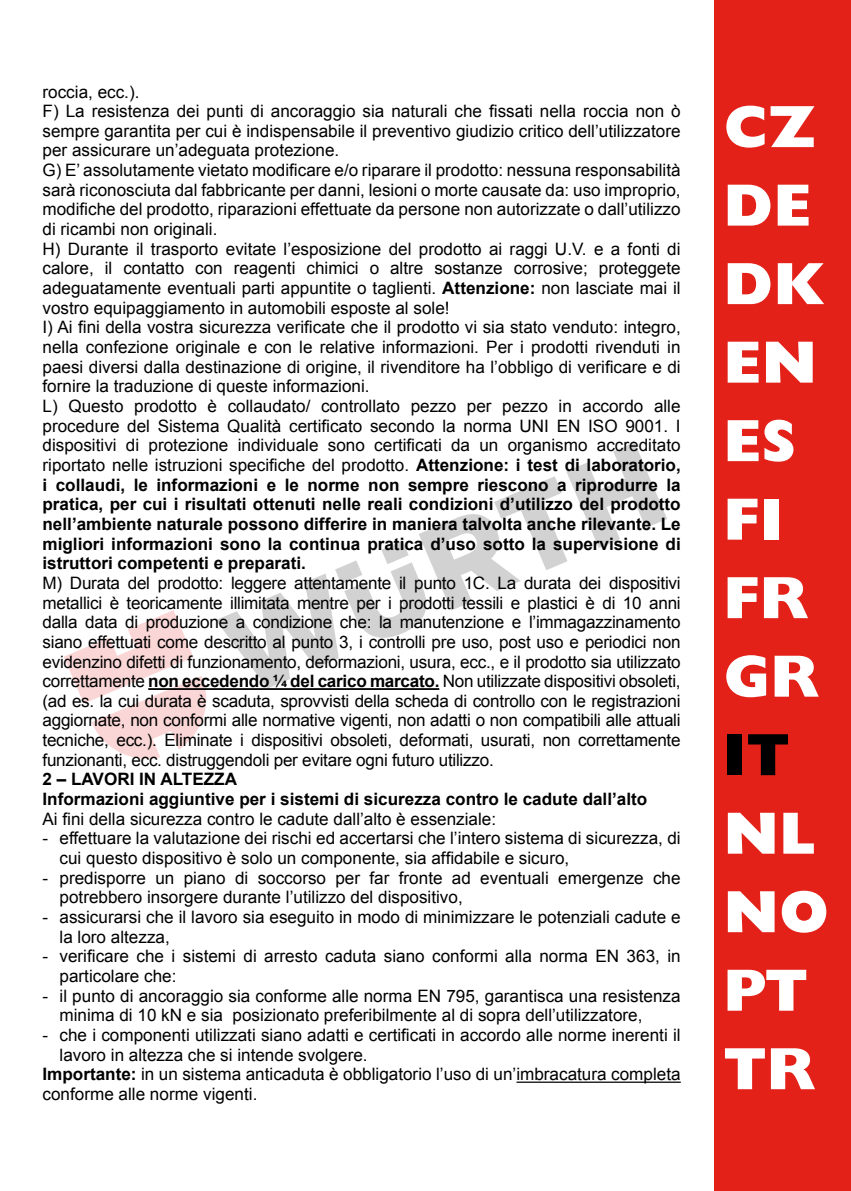
<style>
.page{position:relative;width:851px;height:1191px;background:#fff}
.page>*{position:absolute;margin:0;border:0;box-sizing:border-box;transform-origin:0 0}
.t1{font:800 60px/78.6px "Gill Sans";color:#fff}
.t2{font:800 60px "Gill Sans";color:#000}
.t3{font:17.1px/19.5px "Arial";color:#000}
.t4{font:700 17.1px/19.5px "Arial";color:#000}
.s1{font-weight:700}
</style>
<div class="page">
<svg style="left:216px;top:442px;width:451px;height:246px"></svg>
<svg style="left:64px;top:610px;width:142px;height:149px"></svg>
<hr style="left:148px;top:688px;width:291px;height:2px;background:#000">
<hr style="left:516px;top:1081px;width:164px;height:1px;background:#000">
<div style="left:714px;top:0;width:136px;height:1191px;background:#e32119"></div>
<p class="t3" style="left:43px;top:82px;width:639px">roccia, ecc.).<br>F) La resistenza dei punti di ancoraggio sia naturali che fissati nella roccia non ò sempre garantita per cui è indispensabile il preventivo giudizio critico dell’utilizzatore per assicurare un’adeguata protezione.<br>G) E’ assolutamente vietato modificare e/o riparare il prodotto: nessuna responsabilità sarà riconosciuta dal fabbricante per danni, lesioni o morte causate da: uso improprio, modifiche del prodotto, riparazioni effettuate da persone non autorizzate o dall’utilizzo di ricambi non originali.<br>H) Durante il trasporto evitate l’esposizione del prodotto ai raggi U.V. e a fonti di calore, il contatto con reagenti chimici o altre sostanze corrosive; proteggete adeguatamente eventuali parti appuntite o taglienti. <span class="s1">Attenzione:</span> non lasciate mai il vostro equipaggiamento in automobili esposte al sole!<br>I) Ai fini della vostra sicurezza verificate che il prodotto vi sia stato venduto: integro, nella confezione originale e con le relative informazioni. Per i prodotti rivenduti in paesi diversi dalla destinazione di origine, il rivenditore ha l’obbligo di verificare e di fornire la traduzione di queste informazioni.<br>L) Questo prodotto è collaudato/ controllato pezzo per pezzo in accordo alle procedure del Sistema Qualità certificato secondo la norma UNI EN ISO 9001. I dispositivi di protezione individuale sono certificati da un organismo accreditato riportato nelle istruzioni specifiche del prodotto. <span class="s1">Attenzione: i test di laboratorio, i collaudi, le informazioni e le norme non sempre riescono a riprodurre la pratica, per cui i risultati ottenuti nelle reali condizioni d’utilizzo del prodotto nell’ambiente naturale possono differire in maniera talvolta anche rilevante. Le migliori informazioni sono la continua pratica d’uso sotto la supervisione di istruttori competenti e preparati.</span></p>
<p class="t3" style="left:43px;top:573px;width:639px;text-align:justify">M) Durata del prodotto: leggere attentamente il punto 1C. La durata dei dispositivi metallici è teoricamente illimitata mentre per i prodotti tessili e plastici è di 10 anni dalla data di produzione a condizione che: la manutenzione e l’immagazzinamento siano effettuati come descritto al punto 3, i controlli pre uso, post uso e periodici non evidenzino difetti di funzionamento, deformazioni, usura, ecc., e il prodotto sia utilizzato correttamente <span class="s1">non eccedendo ¼ del carico marcato.</span> Non utilizzate dispositivi obsoleti, (ad es. la cui durata è scaduta, sprovvisti della scheda di controllo con le registrazioni aggiornate, non conformi alle normative vigenti, non adatti o non compatibili alle attuali tecniche, ecc.). Eliminate i dispositivi obsoleti, deformati, usurati, non correttamente funzionanti, ecc. distruggendoli per evitare ogni futuro utilizzo.</p>
<p class="t4" style="left:43px;top:770px;width:606px">2 – LAVORI IN ALTEZZA<br>Informazioni aggiuntive per i sistemi di sicurezza contro le cadute dall’alto</p>
<p class="t3" style="left:43px;top:809px;width:455px">Ai fini della sicurezza contro le cadute dall’alto è essenziale:</p>
<p class="t3" style="left:60px;top:829px;width:622px;text-indent:-17px">- effettuare la valutazione dei rischi ed accertarsi che l’intero sistema di sicurezza, di cui questo dispositivo è solo un componente, sia affidabile e sicuro,</p>
<p class="t3" style="left:60px;top:868px;width:622px;text-indent:-17px">- predisporre un piano di soccorso per far fronte ad eventuali emergenze che potrebbero insorgere durante l’utilizzo del dispositivo,</p>
<p class="t3" style="left:60px;top:907px;width:622px;text-indent:-17px">- assicurarsi che il lavoro sia eseguito in modo di minimizzare le potenziali cadute e la loro altezza,</p>
<p class="t3" style="left:60px;top:946px;width:622px;text-indent:-17px">- verificare che i sistemi di arresto caduta siano conformi alla norma EN 363, in particolare che:</p>
<p class="t3" style="left:60px;top:986px;width:622px;text-indent:-17px">- il punto di ancoraggio sia conforme alle norma EN 795, garantisca una resistenza minima di 10 kN e sia posizionato preferibilmente al di sopra dell’utilizzatore,</p>
<p class="t3" style="left:43px;top:1025px;width:639px">- che i componenti utilizzati siano adatti e certificati in accordo alle norme inerenti il</p>
<p class="t3" style="left:60px;top:1045px;width:309px">lavoro in altezza che si intende svolgere.</p>
<p class="t3" style="left:43px;top:1064px;width:639px"><span class="s1">Importante:</span> in un sistema anticaduta è obbligatorio l’uso di un’imbracatura completa</p>
<p class="t3" style="left:43px;top:1084px;width:216px">conforme alle norme vigenti.</p>
<h1 class="t1" style="left:723px;top:88px;width:101px">CZ<br>DE<br>DK<br>EN<br>ES<br>FI<br>FR<br>GR</h1>
<h1 class="t2" style="left:723px;top:720px;width:68px">IT</h1>
<h1 class="t1" style="left:723px;top:794px;width:107px">NL<br>NO<br>PT<br>TR</h1>
</div>
